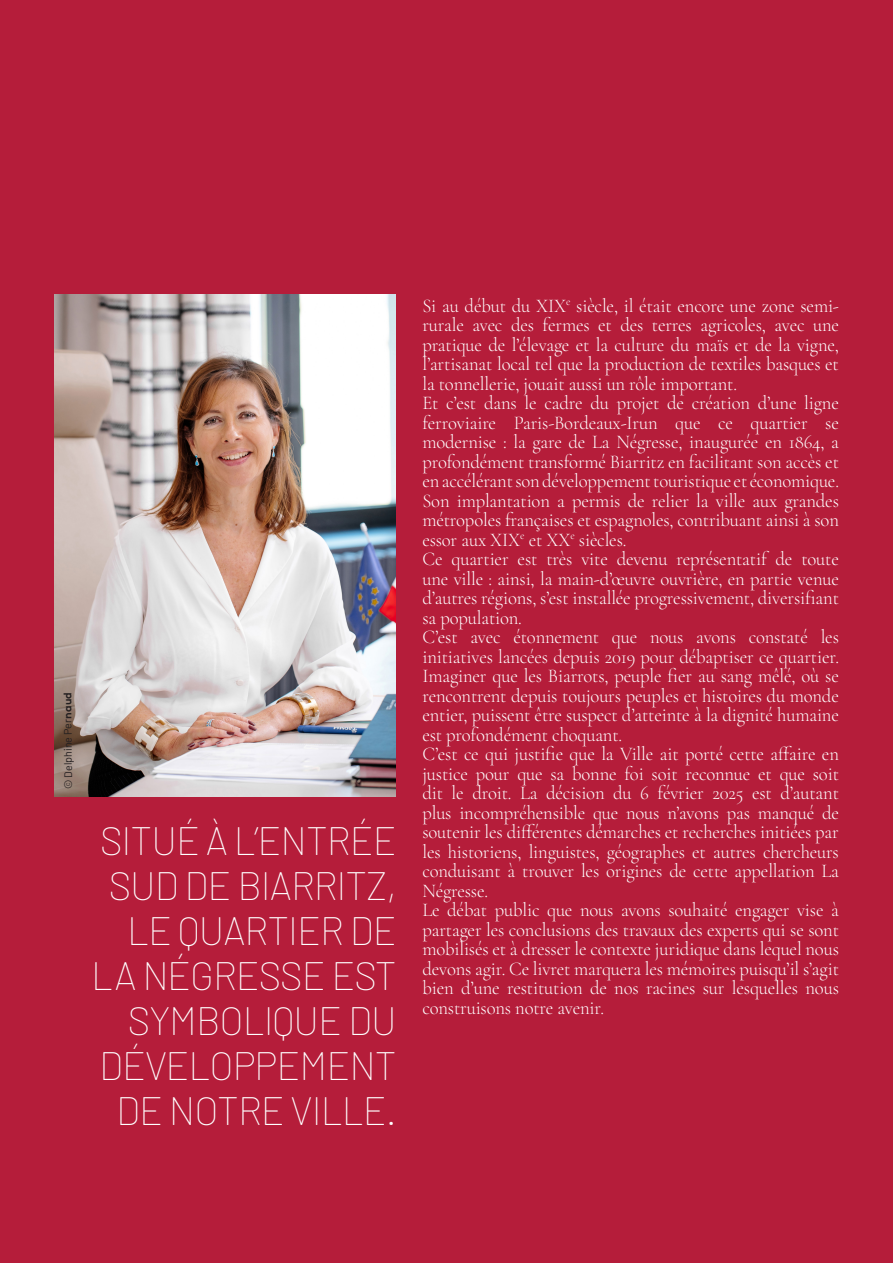
<style>
.page{position:relative;width:893px;height:1263px;background:#b51d3a}
.page>*{position:absolute;margin:0;border:0;box-sizing:border-box;transform-origin:0 0}
.t1{font:100 40.5px/45px "Barlow";letter-spacing:-.025em;color:#fff;text-align:right;scale:.96 1}
.t2{font:300 19.5px/19.5px "Cormorant Garamond";letter-spacing:-.01em;color:#fff;scale:.96 1}
.t3{font:10.8px "Barlow";letter-spacing:-.01em;color:#231f20}
.s1{font-family:"Brown Pro";font-weight:700}
</style>
<div class="page">
<img style="left:54px;top:295px;width:341px;height:502px">
<p class="t3" style="left:60px;top:789px;width:99px;rotate:-90deg">© Delphine Per<span class="s1">naud</span></p>
<h1 class="t1" style="left:91px;top:814px;width:320px">SITUÉ À L’ENTRÉE<br>SUD DE BIARRITZ,<br>LE QUARTIER DE<br>LA NÉGRESSE EST<br>SYMBOLIQUE DU<br>DÉVELOPPEMENT<br>DE NOTRE VILLE.</h1>
<p class="t2" style="left:422px;top:295px;width:435px">Si au début du XIX<sup>e</sup> siècle, il était encore une zone semi&shy;rurale avec des fermes et des terres agricoles, avec une pratique de l’élevage et la culture du maïs et de la vigne, l’artisanat local tel que la production de textiles basques et la tonnellerie, jouait aussi un rôle important.<br>Et c’est dans le cadre du projet de création d’une ligne ferroviaire Paris-Bordeaux-Irun que ce quartier se modernise : la gare de La Négresse, inaugurée en 1864, a profondément transformé Biarritz en facilitant son accès et en accélérant son développement touristique et économique.<br>Son implantation a permis de relier la ville aux grandes métropoles françaises et espagnoles, contribuant ainsi à son essor aux XIX<sup>e</sup> et XX<sup>e</sup> siècles.<br>Ce quartier est très vite devenu représentatif de toute une ville : ainsi, la main-d’œuvre ouvrière, en partie venue d’autres régions, s’est installée progressivement, diversifiant sa population.<br>C’est avec étonnement que nous avons constaté les initiatives lancées depuis 2019 pour débaptiser ce quartier.<br>Imaginer que les Biarrots, peuple fier au sang mêlé, où se rencontrent depuis toujours peuples et histoires du monde entier, puissent être suspect d’atteinte à la dignité humaine est profondément choquant.<br>C’est ce qui justifie que la Ville ait porté cette affaire en justice pour que sa bonne foi soit reconnue et que soit dit le droit. La décision du 6 février 2025 est d’autant plus incompréhensible que nous n’avons pas manqué de soutenir les différentes démarches et recherches initiées par les historiens, linguistes, géographes et autres chercheurs conduisant à trouver les origines de cette appellation La Négresse.<br>Le débat public que nous avons souhaité engager vise à partager les conclusions des travaux des experts qui se sont mobilisés et à dresser le contexte juridique dans lequel nous devons agir. Ce livret marquera les mémoires puisqu’il s’agit bien d’une restitution de nos racines sur lesquelles nous construisons notre avenir.</p>
</div>
